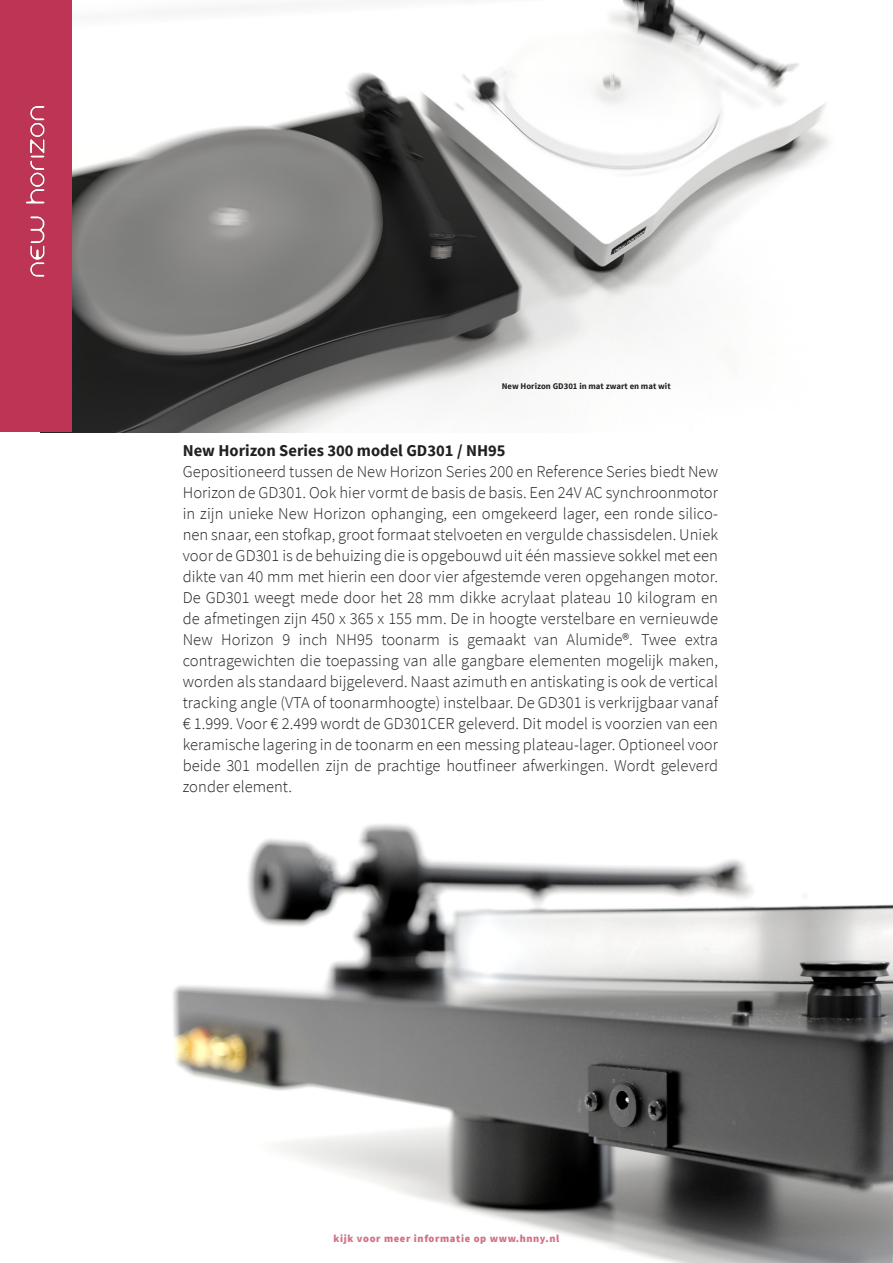
<style>
.page{position:relative;width:893px;height:1263px;background:#fff}
.page>*{position:absolute;margin:0;border:0;box-sizing:border-box;transform-origin:0 0}
.t1{font:300 16.5px/21px "Source Sans Pro";letter-spacing:.005em;color:#231f20;text-align:justify}
.t2{font:700 16.5px "Source Sans Pro";color:#231f20}
.t3{font:900 10.5px "Source Sans Pro";letter-spacing:.06em;color:#d27188}
.t4{font:700 8.7px "Source Sans Pro";color:#231f20}
</style>
<div class="page">
<img style="left:71px;top:0;width:759px;height:432px">
<img style="left:173px;top:824px;width:720px;height:439px">
<div style="left:0;top:0;width:71px;height:432px;background:#be3455"></div>
<img style="left:25px;top:106px;width:20px;height:171px">
<p class="t4" style="left:502px;top:381px;width:170px">New Horizon GD301 in mat zwart en mat wit</p>
<p class="t2" style="left:183px;top:440px;width:324px">New Horizon Series 300 model GD301 / NH95</p>
<p class="t1" style="left:183px;top:461px;width:537px">Gepositioneerd tussen de New Horizon Series 200 en Reference Series biedt New Horizon de GD301. Ook hier vormt de basis de basis. Een 24V AC synchroonmotor in zijn unieke New Horizon ophanging, een omgekeerd lager, een ronde silico&shy;nen snaar, een stofkap, groot formaat stelvoeten en vergulde chassisdelen. Uniek voor de GD301 is de behuizing die is opgebouwd uit één massieve sokkel met een dikte van 40 mm met hierin een door vier afgestemde veren opgehangen motor.<br>De GD301 weegt mede door het 28 mm dikke acrylaat plateau 10 kilogram en de afmetingen zijn 450 x 365 x 155 mm. De in hoogte verstelbare en vernieuwde New Horizon 9 inch NH95 toonarm is gemaakt van Alumide®. Twee extra contragewichten die toepassing van alle gangbare elementen mogelijk maken, worden als standaard bijgeleverd. Naast azimuth en antiskating is ook de vertical tracking angle (VTA of toonarmhoogte) instelbaar. De GD301 is verkrijgbaar vanaf € 1.999. Voor € 2.499 wordt de GD301CER geleverd. Dit model is voorzien van een keramische lagering in de toonarm en een messing plateau-lager. Optioneel voor beide 301 modellen zijn de prachtige houtfineer afwerkingen. Wordt geleverd zonder element.</p>
<p class="t3" style="left:334px;top:1232px;width:227px">kijk voor meer informatie op www.hnny.nl</p>
</div>
